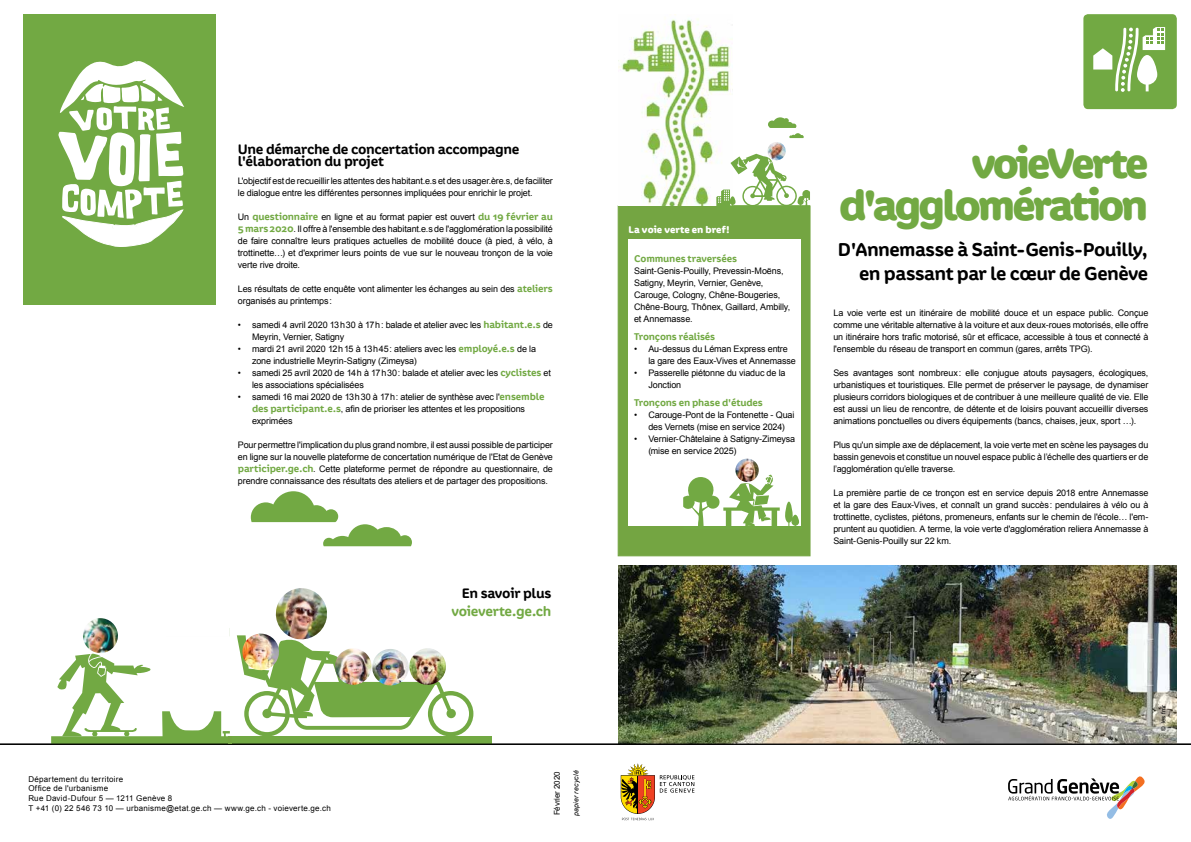
<style>
.page{position:relative;width:1191px;height:842px;background:#fff}
.page>*{position:absolute;margin:0;border:0;box-sizing:border-box;transform-origin:0 0}
.t1{font:900 43px/42px "Colette";letter-spacing:-.075em;color:#72a943;text-align:right}
.t2{font:700 19px/24px "Colette";letter-spacing:-.03em;color:#000;text-align:right}
.t3{font:700 14px/12px "Colette";letter-spacing:-.025em;color:#000}
.t4{font:700 14px "Colette";letter-spacing:-.025em;color:#72a943}
.t5{font:700 10px "Colette";letter-spacing:-.015em;color:#72a943}
.t6{font:900 9.9px "Colette";color:#fff}
.t7{font:9px/12px "Arial";letter-spacing:-.015em;color:#000}
.t8{font:8px/9.6px "Arial";letter-spacing:.03em;color:#000}
.t9{font:8px "Arial";letter-spacing:-.005em;color:#000}
.t10{font:italic 7px "Arial";letter-spacing:.03em;color:#000}
.t11{font:6px "Arial";color:#000}
.s1{font-family:"Colette";font-weight:700;font-size:10px;color:#72a943}
</style>
<div class="page">
<svg style="left:621px;top:763px;width:73px;height:57px"></svg>
<div style="left:617px;top:205px;width:193px;height:351px;background:#74a542;border:1px solid #74a542"></div>
<div style="left:628px;top:239px;width:172px;height:287px;background:#fff"></div>
<svg style="left:1008px;top:776px;width:137px;height:43px"></svg>
<img style="left:618px;top:566px;width:558px;height:178px">
<img style="left:618px;top:14px;width:114px;height:192px">
<svg style="left:768px;top:117px;width:35px;height:21px"></svg>
<svg style="left:716px;top:154px;width:94px;height:55px"></svg>
<img style="left:766px;top:142px;width:20px;height:19px">
<svg style="left:683px;top:473px;width:118px;height:53px"></svg>
<img style="left:735px;top:459px;width:23px;height:23px;border-radius:12px">
<img style="left:94px;top:618px;width:14px;height:2px">
<div style="left:230px;top:736px;width:261px;height:8px;background:#72a943"></div>
<svg style="left:251px;top:491px;width:161px;height:55px"></svg>
<img style="left:275px;top:588px;width:52px;height:32px">
<div style="left:23px;top:15px;width:192px;height:290px;background:#72a943"></div>
<svg style="left:58px;top:61px;width:126px;height:186px"></svg>
<div style="left:1083px;top:14px;width:93px;height:95px;background:#72a943;border-radius:5px"></div>
<svg style="left:1093px;top:27px;width:72px;height:65px"></svg>
<hr style="left:0;top:744px;width:1191px;height:1px;background:#000">
<svg style="left:51px;top:620px;width:422px;height:124px"></svg>
<h3 class="t3" style="left:238px;top:143px;width:283px">Une démarche de concertation accompagne l'élaboration du projet</h3>
<p class="t7" style="left:238px;top:175px;width:316px">L'objectif est de recueillir les attentes des habitant.e.s et des usager.ère.s, de faciliter le dialogue entre les différentes personnes impliquées pour enrichir le projet.</p>
<p class="t7" style="left:238px;top:211px;width:316px;text-align:justify">Un <span class="s1">questionnaire</span> en ligne et au format papier est ouvert <span class="s1">du 19 février au 5 mars 2020</span>. Il offre à l'ensemble des habitant.e.s de l'agglomération la possibilité de faire connaître leurs pratiques actuelles de mobilité douce (à pied, à vélo, à trottinette…) et d'exprimer leurs points de vue sur le nouveau tronçon de la voie verte rive droite.</p>
<p class="t7" style="left:238px;top:283px;width:316px">Les résultats de cette enquête vont alimenter les échanges au sein des <span class="s1">ateliers </span>organisés au printemps:</p>
<p class="t7" style="left:252px;top:319px;width:302px;text-indent:-14px">• samedi 4 avril 2020 13h30 à 17h: balade et atelier avec les <span class="s1">habitant.e.s</span> de<br>Meyrin, Vernier, Satigny</p>
<p class="t7" style="left:252px;top:343px;width:285px;text-indent:-14px">• mardi 21 avril 2020 12h15 à 13h45: ateliers avec les <span class="s1">employé.e.s</span> de la zone industrielle Meyrin-Satigny (Zimeysa)</p>
<p class="t7" style="left:252px;top:367px;width:300px;text-indent:-14px">• samedi 25 avril 2020 de 14h à 17h30: balade et atelier avec les <span class="s1">cyclistes</span> et les associations spécialisées</p>
<p class="t7" style="left:252px;top:391px;width:294px;text-indent:-14px">• samedi 16 mai 2020 de 13h30 à 17h: atelier de synthèse avec l'<span class="s1">ensemble des participant.e.s</span>, afin de prioriser les attentes et les propositions exprimées</p>
<p class="t7" style="left:238px;top:439px;width:316px;text-align:justify">Pour permettre l'implication du plus grand nombre, il est aussi possible de participer en ligne sur la nouvelle plateforme de concertation numérique de l'Etat de Genève <span class="s1">participer.ge.ch</span>. Cette plateforme permet de répondre au questionnaire, de prendre connaissance des résultats des ateliers et de partager des propositions.</p>
<h3 class="t3" style="left:462px;top:587px;width:91px">En savoir plus</h3>
<h3 class="t4" style="left:451px;top:601px;width:102px">voieverte.ge.ch</h3>
<p class="t8" style="left:28px;top:774px;width:304px">Département du territoire<br>Office de l'urbanisme<br>Rue David-Dufour 5 — 1211 Genève 8<br>T +41 (0) 22 546 73 10 — urbanisme@etat.ge.ch — www.ge.ch - voieverte.ge.ch</p>
<p class="t9" style="left:552px;top:815px;width:45px;rotate:-90deg">Février 2020</p>
<p class="t10" style="left:571px;top:816px;width:48px;rotate:-90deg">papier recyclé</p>
<p class="t6" style="left:628px;top:222px;width:103px">La voie verte en bref!</p>
<p class="t5" style="left:634px;top:251px;width:104px">Communes traversées</p>
<p class="t7" style="left:634px;top:265px;width:158px">Saint-Genis-Pouilly, Prevessin-Moëns, Satigny, Meyrin, Vernier, Genève, Carouge, Cologny, Chêne-Bougeries, Chêne-Bourg, Thônex, Gaillard, Ambilly, et Annemasse.</p>
<p class="t5" style="left:634px;top:329px;width:83px">Tronçons réalisés</p>
<p class="t7" style="left:648px;top:343px;width:149px;text-indent:-14px">• Au-dessus du Léman Express entre la gare des Eaux-Vives et Annemasse</p>
<p class="t7" style="left:648px;top:367px;width:139px;text-indent:-14px">• Passerelle piétonne du viaduc de la<br>Jonction</p>
<p class="t5" style="left:634px;top:395px;width:130px">Tronçons en phase d'études</p>
<p class="t7" style="left:634px;top:409px;width:162px;text-align:center">• Carouge-Pont de la Fontenette - Quai des Vernets (mise en service 2024)</p>
<p class="t7" style="left:648px;top:433px;width:148px;text-indent:-14px">• Vernier-Châtelaine à Satigny-Zimeysa (mise en service 2025)</p>
<h1 class="t1" style="left:839px;top:141px;width:311px">voieVerte d'agglomération</h1>
<h2 class="t2" style="left:838px;top:237px;width:312px">D'Annemasse à Saint-Genis-Pouilly, en passant par le cœur de Genève</h2>
<p class="t7" style="left:833px;top:307px;width:316px;text-align:justify">La voie verte est un itinéraire de mobilité douce et un espace public. Conçue comme une véritable alternative à la voiture et aux deux-roues motorisés, elle offre un itinéraire hors trafic motorisé, sûr et efficace, accessible à tous et connecté à l'ensemble du réseau de transport en commun (gares, arrêts TPG).</p>
<p class="t7" style="left:833px;top:367px;width:316px;text-align:justify">Ses avantages sont nombreux: elle conjugue atouts paysagers, écologiques, urbanistiques et touristiques. Elle permet de préserver le paysage, de dynamiser plusieurs corridors biologiques et de contribuer à une meilleure qualité de vie. Elle est aussi un lieu de rencontre, de détente et de loisirs pouvant accueillir diverses animations ponctuelles ou divers équipements (bancs, chaises, jeux, sport …).</p>
<p class="t7" style="left:833px;top:439px;width:316px;text-align:justify">Plus qu'un simple axe de déplacement, la voie verte met en scène les paysages du bassin genevois et constitue un nouvel espace public à l’échelle des quartiers er de l’agglomération qu’elle traverse.</p>
<p class="t7" style="left:833px;top:487px;width:316px;text-align:justify">La première partie de ce tronçon est en service depuis 2018 entre Annemasse et la gare des Eaux-Vives, et connaît un grand succès: pendulaires à vélo ou à trottinette, cyclistes, piétons, promeneurs, enfants sur le chemin de l'école… l'em&shy;pruntent au quotidien. A terme, la voie verte d'agglomération reliera Annemasse à Saint-Genis-Pouilly sur 22 km.</p>
<p class="t11" style="left:1159px;top:731px;width:27px;rotate:-90deg">© les fmr</p>
</div>
